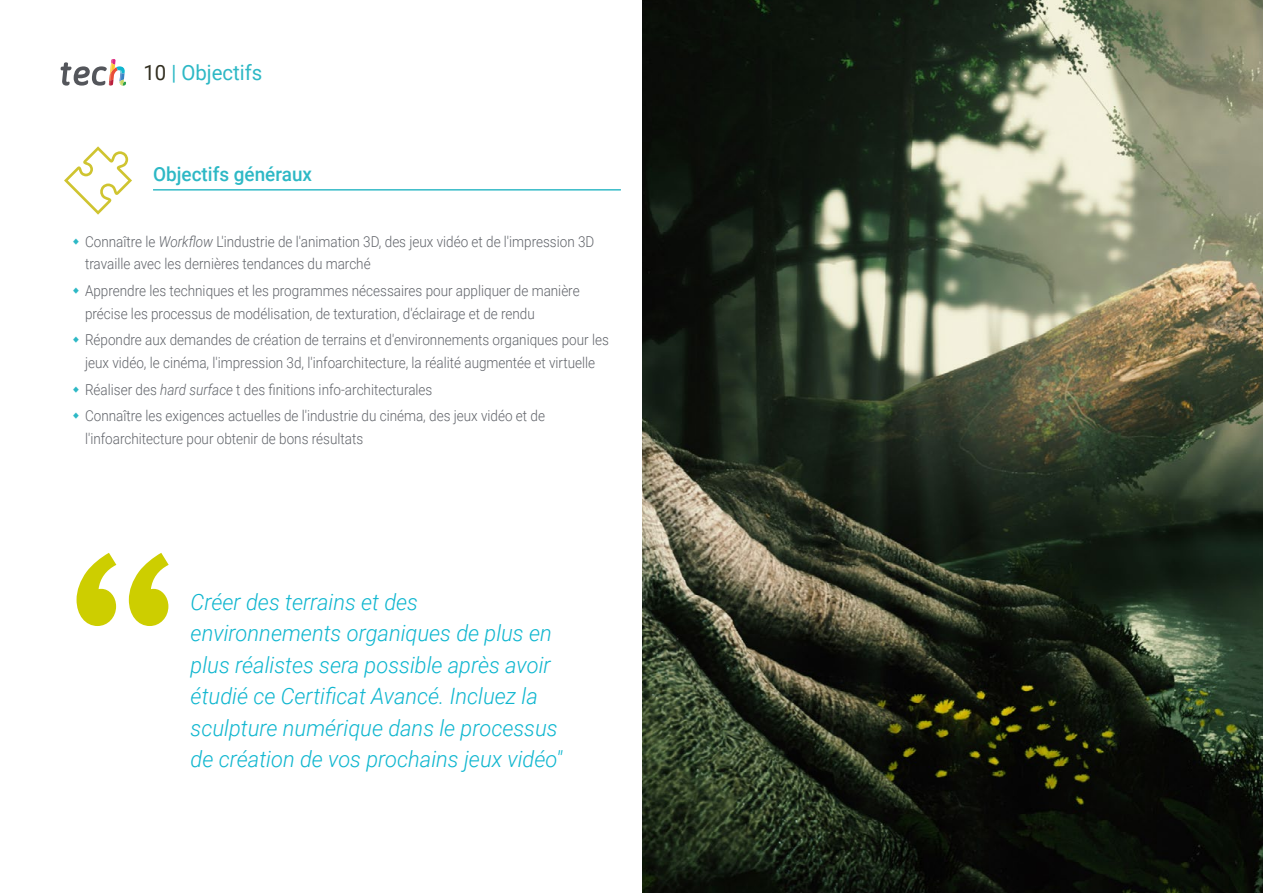
<style>
.page{position:relative;width:1263px;height:893px;background:#fff}
.page>*{position:absolute;margin:0;border:0;box-sizing:border-box;transform-origin:0 0}
.t1{font:italic 300 22.5px/31.5px "Roboto";color:#0fb6cf}
.t2{font:21px "Roboto";color:#2db8c5}
.t3{font:500 19.5px "Roboto";color:#2db8c5}
.t4{font:300 15px/22.5px "Roboto";color:#61646a;scale:.9 1}
.s1{color:#312e20}
.s2{font-style:italic}
</style>
<div class="page">
<svg style="left:61px;top:59px;width:65px;height:27px"></svg>
<svg style="left:77px;top:553px;width:92px;height:73px"></svg>
<hr style="left:153px;top:189px;width:468px;height:1px;background:#2db8c5">
<svg style="left:64px;top:146px;width:68px;height:69px"></svg>
<img style="left:642px;top:0;width:621px;height:893px">
<h2 class="t2" style="left:144px;top:57px;width:120px"><span class="s1">10</span> | Objectifs</h2>
<h3 class="t3" style="left:153px;top:161px;width:160px">Objectifs généraux</h3>
<p class="t4" style="left:85px;top:230px;width:567px">Connaître le <span class="s2">Workflow</span> L'industrie de l'animation 3D, des jeux vidéo et de l'impression 3D travaille avec les dernières tendances du marché</p>
<p class="t4" style="left:85px;top:279px;width:551px">Apprendre les techniques et les programmes nécessaires pour appliquer de manière précise les processus de modélisation, de texturation, d'éclairage et de rendu</p>
<p class="t4" style="left:85px;top:328px;width:583px">Répondre aux demandes de création de terrains et d'environnements organiques pour les jeux vidéo, le cinéma, l'impression 3d, l'infoarchitecture, la réalité augmentée et virtuelle</p>
<p class="t4" style="left:85px;top:375px;width:513px;line-height:26.7px">Réaliser des <span class="s2">hard surface</span> t des finitions info-architecturales<br>Connaître les exigences actuelles de l'industrie du cinéma, des jeux vidéo et de</p>
<p class="t4" style="left:85px;top:427px;width:311px">l'infoarchitecture pour obtenir de bons résultats</p>
<h1 class="t1" style="left:191px;top:585px;width:373px">Créer des terrains et des environnements organiques de plus en plus réalistes sera possible après avoir étudié ce Certificat Avancé. Incluez la sculpture numérique dans le processus de création de vos prochains jeux vidéo"</h1>
</div>
